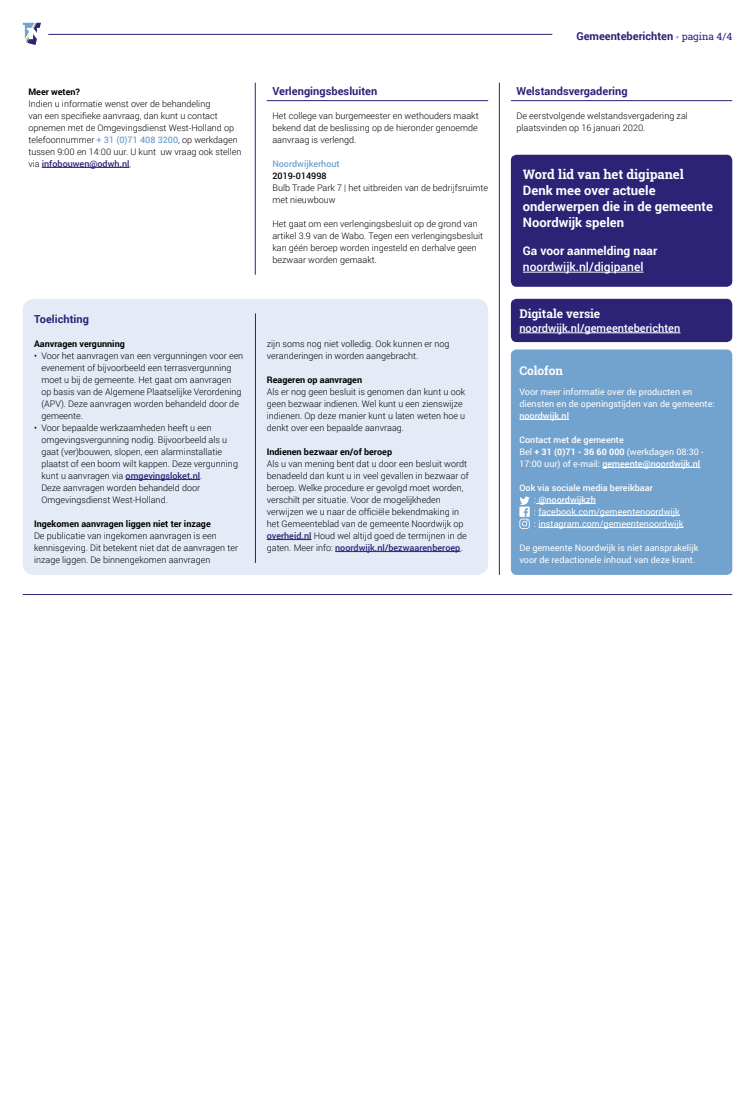
<style>
.page{position:relative;width:755px;height:1106px;background:#fff}
.page>*{position:absolute;margin:0;border:0;box-sizing:border-box;transform-origin:0 0}
.t1{font:700 13px/16px "Roboto";color:#fff}
.t2{font:700 13px "Roboto Slab";letter-spacing:-.01em;color:#fff}
.t3{font:500 12px "Roboto";color:#fff}
.t4{font:700 12px "Roboto Slab";letter-spacing:-.005em;color:#fff}
.t5{font:700 12px "Roboto";color:#fff}
.t6{font:700 11px "Roboto";color:#2c2276}
.t7{font:500 11px "Roboto";color:#fff}
.t8{font:300 9px/12px "Roboto";color:#000}
.t9{font:9px/12px "Roboto";color:#fff}
.t10{font:700 9px "Roboto";color:#000}
.t11{font:500 9px/12px "Roboto";color:#fff}
.t12{font:500 9px "Roboto";color:#72a2ce}
.t13{font:500 9px "Roboto";color:#000}
.s1{font-weight:500;color:#72a2ce}
.s2{font-weight:500;color:#2c2276}
.s3{font-family:"Roboto Slab";font-weight:400;font-size:10px}
.s4{font-weight:400}
.s5{font-weight:700}
.s6{font-weight:500}
</style>
<div class="page">
<div style="left:23px;top:299px;width:465px;height:276px;background:#e4ebf6;border-radius:11px"></div>
<hr style="left:125px;top:479px;width:75px;height:1px;background:#2c2276">
<hr style="left:266px;top:539px;width:45px;height:1px;background:#2c2276">
<hr style="left:335px;top:551px;width:125px;height:1px;background:#2c2276">
<hr style="left:49px;top:34px;width:502px;height:1px;background:#2c2276">
<svg style="left:23px;top:23px;width:18px;height:22px"></svg>
<div style="left:510px;top:349px;width:221px;height:226px;background:#72a2ce;border-radius:6px"></div>
<hr style="left:519px;top:419px;width:49px;height:1px;background:#fff">
<hr style="left:602px;top:467px;width:97px;height:1px;background:#fff">
<hr style="left:536px;top:503px;width:59px;height:1px;background:#fff">
<hr style="left:538px;top:515px;width:141px;height:1px;background:#fff">
<hr style="left:538px;top:527px;width:145px;height:1px;background:#fff">
<svg style="left:519px;top:496px;width:10px;height:33px"></svg>
<div style="left:510px;top:299px;width:221px;height:43px;background:#2c2276;border-radius:6px"></div>
<hr style="left:519px;top:332px;width:161px;height:1px;background:#fff">
<hr style="left:255px;top:313px;width:1px;height:250px;background:#2c2276">
<hr style="left:23px;top:594px;width:708px;height:1px;background:#2c2276">
<hr style="left:42px;top:167px;width:87px;height:1px;background:#2c2276">
<hr style="left:255px;top:83px;width:1px;height:192px;background:#2c2276">
<hr style="left:499px;top:83px;width:1px;height:492px;background:#2c2276">
<hr style="left:266px;top:100px;width:222px;height:1px;background:#2c2276">
<hr style="left:510px;top:100px;width:221px;height:1px;background:#2c2276">
<div style="left:510px;top:155px;width:221px;height:132px;background:#2c2276;border-radius:6px"></div>
<hr style="left:522px;top:272px;width:121px;height:1px;background:#fff">
<p class="t10" style="left:28px;top:85px;width:53px">Meer weten?</p>
<p class="t8" style="left:28px;top:97px;width:214px">Indien u informatie wenst over de behandeling<br>van een specifieke aanvraag, dan kunt u contact opnemen met de Omgevingsdienst West-Holland op telefoonnummer <span class="s1">+ 31 (0)71 408 3200</span>, op werkdagen tussen 9:00 en 14:00 uur. U kunt uw vraag ook stellen via <span class="s2">infobouwen@odwh.nl</span>.</p>
<p class="t6" style="left:34px;top:311px;width:56px">Toelichting</p>
<p class="t10" style="left:34px;top:337px;width:92px">Aanvragen vergunning</p>
<p class="t8" style="left:41px;top:349px;width:203px;text-indent:-7px">• Voor het aanvragen van een vergunningen voor een evenement of bijvoorbeeld een terrasvergunning moet u bij de gemeente. Het gaat om aanvragen op basis van de Algemene Plaatselijke Verordening (APV). Deze aanvragen worden behandeld door de gemeente.</p>
<p class="t8" style="left:41px;top:421px;width:198px;text-indent:-7px">• Voor bepaalde werkzaamheden heeft u een omgevingsvergunning nodig. Bijvoorbeeld als u gaat (ver)bouwen, slopen, een alarminstallatie plaatst of een boom wilt kappen. Deze vergunning kunt u aanvragen via <span class="s2">omgevingsloket.nl</span>.<br>Deze aanvragen worden behandeld door Omgevingsdienst West-Holland.</p>
<p class="t10" style="left:34px;top:517px;width:178px">Ingekomen aanvragen liggen niet ter inzage</p>
<p class="t8" style="left:34px;top:529px;width:205px">De publicatie van ingekomen aanvragen is een kennisgeving. Dit betekent niet dat de aanvragen ter inzage liggen. De binnengekomen aanvragen</p>
<p class="t6" style="left:272px;top:83px;width:106px">Verlengingsbesluiten</p>
<p class="t8" style="left:272px;top:109px;width:207px;text-align:justify">Het college van burgemeester en wethouders maakt bekend dat de beslissing op de hieronder genoemde aanvraag is verlengd.</p>
<p class="t12" style="left:272px;top:157px;width:69px">Noordwijkerhout</p>
<p class="t13" style="left:272px;top:169px;width:56px">2019-014998</p>
<p class="t8" style="left:272px;top:181px;width:217px">Bulb Trade Park 7 | het uitbreiden van de bedrijfsruimte met nieuwbouw</p>
<p class="t8" style="left:272px;top:217px;width:212px">Het gaat om een verlengingsbesluit op de grond van artikel 3.9 van de Wabo. Tegen een verlengingsbesluit kan géén beroep worden ingesteld en derhalve geen bezwaar worden gemaakt.</p>
<p class="t8" style="left:266px;top:337px;width:184px">zijn soms nog niet volledig. Ook kunnen er nog veranderingen in worden aangebracht.</p>
<p class="t10" style="left:266px;top:373px;width:97px">Reageren op aanvragen</p>
<p class="t8" style="left:266px;top:385px;width:200px">Als er nog geen besluit is genomen dan kunt u ook geen bezwaar indienen. Wel kunt u een zienswijze indienen. Op deze manier kunt u laten weten hoe u denkt over een bepaalde aanvraag.</p>
<p class="t10" style="left:266px;top:445px;width:127px">Indienen bezwaar en/of beroep</p>
<p class="t8" style="left:266px;top:457px;width:203px">Als u van mening bent dat u door een besluit wordt benadeeld dan kunt u in veel gevallen in bezwaar of beroep. Welke procedure er gevolgd moet worden, verschilt per situatie. Voor de mogelijkheden verwijzen we u naar de officiële bekendmaking in het Gemeenteblad van de gemeente Noordwijk op <span class="s2">overheid.nl</span> Houd wel altijd goed de termijnen in de gaten. Meer info: <span class="s2">noordwijk.nl/bezwaarenberoep</span>.</p>
<p class="t6" style="left:576px;top:28px;width:157px">Gemeenteberichten <sub>•</sub> <span class="s3">pagina 4/4</span></p>
<p class="t6" style="left:516px;top:83px;width:113px">Welstandsvergadering</p>
<p class="t8" style="left:516px;top:109px;width:173px">De eerstvolgende welstandsvergadering zal plaatsvinden op 16 januari 2020.</p>
<h1 class="t2" style="left:522px;top:166px;width:162px">Word lid van het digipanel</h1>
<h1 class="t1" style="left:522px;top:182px;width:191px">Denk mee over actuele onderwerpen die in de gemeente<br>Noordwijk spelen</h1>
<h2 class="t5" style="left:522px;top:242px;width:136px">Ga voor aanmelding naar</h2>
<h2 class="t3" style="left:522px;top:258px;width:122px">noordwijk.nl/digipanel</h2>
<h2 class="t4" style="left:519px;top:305px;width:82px">Digitale versie</h2>
<p class="t7" style="left:519px;top:320px;width:162px">noordwijk.nl/gemeenteberichten</p>
<h2 class="t4" style="left:519px;top:362px;width:45px">Colofon</h2>
<p class="t9" style="left:519px;top:385px;width:197px">Voor meer informatie over de producten en diensten en de openingstijden van de gemeente:</p>
<p class="t11" style="left:519px;top:409px;width:51px">noordwijk.nl</p>
<p class="t11" style="left:519px;top:433px;width:186px">Contact met de gemeente<br><span class="s4">Bel</span> <span class="s5">+ 31 (0)71 - 36 60 000</span> <span class="s4">(werkdagen 08:30 -<br>17:00 uur) of e-mail:</span> gemeente@noordwijk.nl</p>
<p class="t9" style="left:533px;top:481px;width:151px;text-indent:-15px"><span class="s6">Ook via sociale media bereikbaar<br></span>: <span class="s6">@noordwijkzh<br></span>: facebook.com/gemeentenoordwijk : instagram.com/gemeentenoordwijk</p>
<p class="t9" style="left:519px;top:541px;width:180px">De gemeente Noordwijk is niet aansprakelijk voor de redactionele inhoud van deze krant.</p>
</div>
